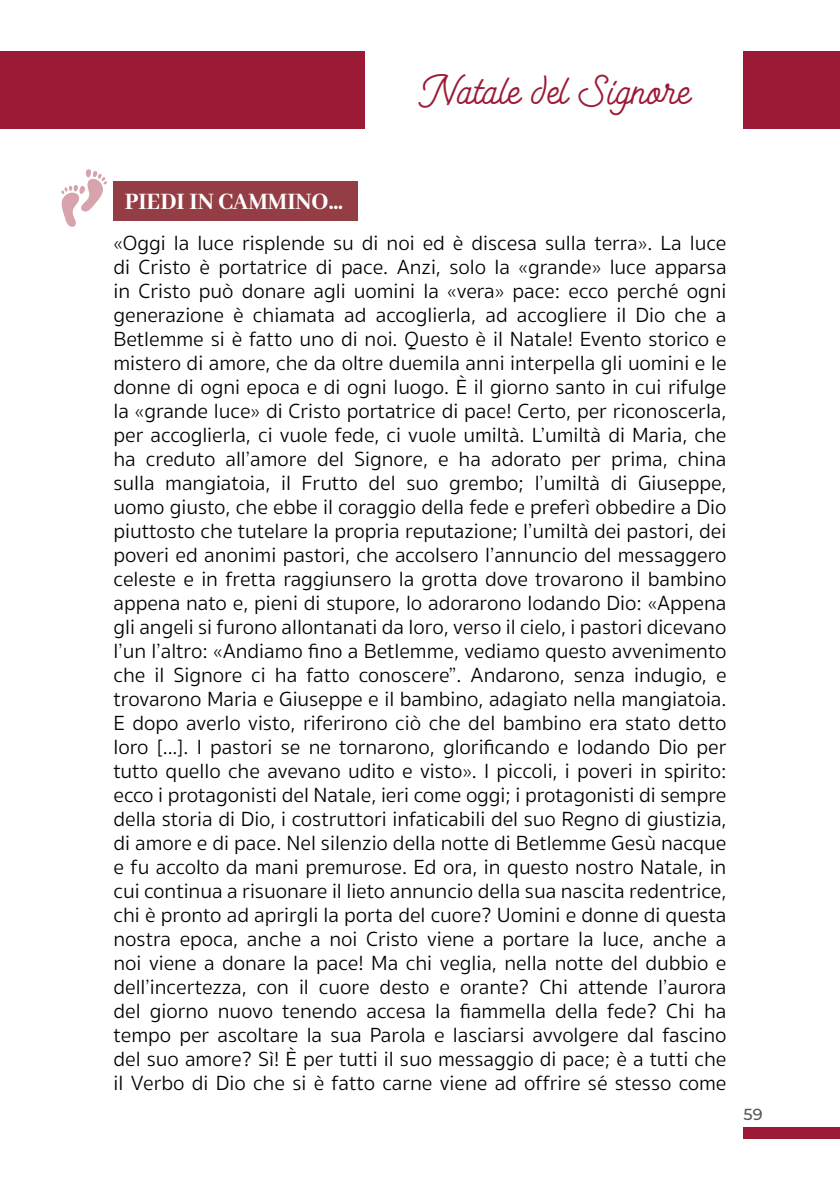
<style>
.page{position:relative;width:840px;height:1191px;background:#fff}
.page>*{position:absolute;margin:0;border:0;box-sizing:border-box;transform-origin:0 0}
.t1{font:40px "Kitten Swash Monoline";color:#9c1a35}
.t2{font:800 26px "Abhaya Libre";color:#fff;scale:.95 1}
.t3{font:300 21px/24px "Sukhumvit Set";color:#000;text-align:justify}
.t4{font:500 16px "Montserrat";color:#575756}
</style>
<div class="page">
<svg style="left:61px;top:169px;width:46px;height:58px"></svg>
<div style="left:113px;top:181px;width:244px;height:40px;background:#953d44"></div>
<div style="left:743px;top:1127px;width:96px;height:11px;background:#9c1a35"></div>
<div style="left:0;top:51px;width:364px;height:77px;background:#9c1a35"></div>
<div style="left:743px;top:51px;width:96px;height:77px;background:#9c1a35"></div>
<h1 class="t1" style="left:418px;top:66px;width:273px">Natale del Signore</h1>
<p class="t2" style="left:125px;top:187px;width:231px">PIEDI IN CAMMINO…</p>
<p class="t3" style="left:113px;top:232px;width:614px">«Oggi la luce risplende su di noi ed è discesa sulla terra». La luce di Cristo è portatrice di pace. Anzi, solo la «grande» luce apparsa in Cristo può donare agli uomini la «vera» pace: ecco perché ogni generazione è chiamata ad accoglierla, ad accogliere il Dio che a Betlemme si è fatto uno di noi. Questo è il Natale! Evento storico e mistero di amore, che da oltre duemila anni interpella gli uomini e le donne di ogni epoca e di ogni luogo. È il giorno santo in cui rifulge la «grande luce» di Cristo portatrice di pace! Certo, per riconoscerla, per accoglierla, ci vuole fede, ci vuole umiltà. L’umiltà di Maria, che ha creduto all’amore del Signore, e ha adorato per prima, china sulla mangiatoia, il Frutto del suo grembo; l’umiltà di Giuseppe, uomo giusto, che ebbe il coraggio della fede e preferì obbedire a Dio piuttosto che tutelare la propria reputazione; l’umiltà dei pastori, dei poveri ed anonimi pastori, che accolsero l’annuncio del messaggero celeste e in fretta raggiunsero la grotta dove trovarono il bambino appena nato e, pieni di stupore, lo adorarono lodando Dio: «Appena gli angeli si furono allontanati da loro, verso il cielo, i pastori dicevano l’un l’altro: «Andiamo fino a Betlemme, vediamo questo avvenimento che il Signore ci ha fatto conoscere”. Andarono, senza indugio, e trovarono Maria e Giuseppe e il bambino, adagiato nella mangiatoia.<br>E dopo averlo visto, riferirono ciò che del bambino era stato detto loro [...]. I pastori se ne tornarono, glorificando e lodando Dio per tutto quello che avevano udito e visto». I piccoli, i poveri in spirito: ecco i protagonisti del Natale, ieri come oggi; i protagonisti di sempre della storia di Dio, i costruttori infaticabili del suo Regno di giustizia, di amore e di pace. Nel silenzio della notte di Betlemme Gesù nacque e fu accolto da mani premurose. Ed ora, in questo nostro Natale, in cui continua a risuonare il lieto annuncio della sua nascita redentrice, chi è pronto ad aprirgli la porta del cuore? Uomini e donne di questa nostra epoca, anche a noi Cristo viene a portare la luce, anche a noi viene a donare la pace! Ma chi veglia, nella notte del dubbio e dell’incertezza, con il cuore desto e orante? Chi attende l’aurora del giorno nuovo tenendo accesa la fiammella della fede? Chi ha tempo per ascoltare la sua Parola e lasciarsi avvolgere dal fascino del suo amore? Sì! È per tutti il suo messaggio di pace; è a tutti che il Verbo di Dio che si è fatto carne viene ad offrire sé stesso come</p>
<p class="t4" style="left:743px;top:1103px;width:21px">59</p>
</div>
